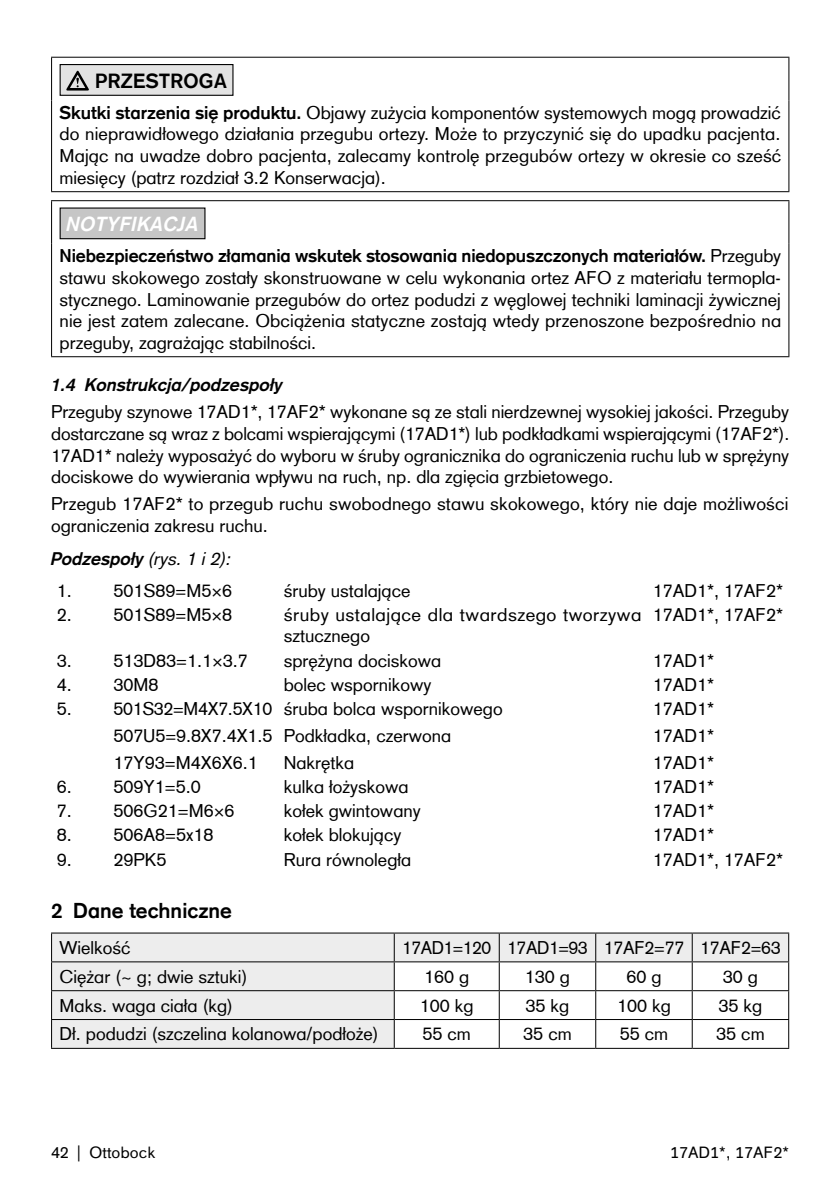
<style>
.page{position:relative;width:840px;height:1191px;background:#fff}
.page>*{position:absolute;margin:0;border:0;box-sizing:border-box;transform-origin:0 0}
.t1{font:700 21px "Otto Bock CT";color:#000}
.t2{font:italic 700 20px "Otto Bock CT";letter-spacing:.02em;color:#fff}
.t3{font:700 20px "Otto Bock CT";letter-spacing:.02em;color:#000}
.t4{font:18px/21.6px "Otto Bock CT";color:#000;text-align:justify}
.t5{font:18px/21.6px "Otto Bock CT";letter-spacing:.025em;color:#000}
.t6{font:italic 700 18px "Otto Bock CT";color:#000}
.t7{font:18px "Otto Bock CT";letter-spacing:-.02em;color:#000}
.t8{font:16px "OBO Sans";color:#000}
.s1{font-weight:700}
.s2{font-weight:400}
</style>
<div class="page">
<hr style="left:51px;top:57px;width:738px;height:1px;background:#000">
<hr style="left:51px;top:58px;width:1px;height:42px;background:#000">
<hr style="left:788px;top:58px;width:1px;height:42px;background:#000">
<hr style="left:51px;top:100px;width:1px;height:91px;background:#000">
<hr style="left:788px;top:100px;width:1px;height:91px;background:#000">
<hr style="left:51px;top:191px;width:738px;height:1px;background:#000">
<div style="left:60px;top:65px;width:173px;height:30px;background:#e3e3e3"></div>
<svg style="left:66px;top:71px;width:23px;height:20px"></svg>
<div style="left:60px;top:64px;width:173px;height:32px;border:1px solid #000"></div>
<hr style="left:51px;top:200px;width:738px;height:1px;background:#000">
<hr style="left:51px;top:201px;width:1px;height:43px;background:#000">
<hr style="left:788px;top:201px;width:1px;height:43px;background:#000">
<hr style="left:51px;top:244px;width:1px;height:112px;background:#000">
<hr style="left:788px;top:244px;width:1px;height:112px;background:#000">
<hr style="left:51px;top:356px;width:738px;height:1px;background:#000">
<div style="left:60px;top:208px;width:145px;height:31px;background:#c6c6c6"></div>
<div style="left:60px;top:207px;width:145px;height:32px;border:1px solid #000"></div>
<hr style="left:51px;top:932px;width:343px;height:1px;background:#000">
<hr style="left:394px;top:932px;width:105px;height:1px;background:#000">
<hr style="left:499px;top:932px;width:96px;height:1px;background:#000">
<hr style="left:595px;top:932px;width:96px;height:1px;background:#000">
<hr style="left:691px;top:932px;width:97px;height:1px;background:#000">
<svg style="left:51px;top:933px;width:737px;height:115px"></svg>
<hr style="left:394px;top:1047px;width:105px;height:1px;background:#000">
<hr style="left:499px;top:1047px;width:96px;height:1px;background:#000">
<hr style="left:595px;top:1047px;width:96px;height:1px;background:#000">
<hr style="left:691px;top:1047px;width:97px;height:1px;background:#000">
<p class="t3" style="left:95px;top:69px;width:133px">PRZESTROGA</p>
<p class="t4" style="left:60px;top:102px;width:722px"><span class="s1">Skutki starzenia się produktu.</span> Objawy zużycia komponentów systemowych mogą prowadzić do nieprawidłowego działania przegubu ortezy. Może to przyczynić się do upadku pacjenta.<br>Mając na uwadze dobro pacjenta, zalecamy kontrolę przegubów ortezy w okresie co sześć miesięcy (patrz rozdział 3.2 Konserwacja).</p>
<p class="t2" style="left:66px;top:212px;width:134px">NOTYFIKACJA</p>
<p class="t4" style="left:60px;top:245px;width:722px"><span class="s1">Niebezpieczeństwo złamania wskutek stosowania niedopuszczonych materiałów.</span> Przeguby stawu skokowego zostały skonstruowane w celu wykonania ortez AFO z materiału termopla&shy;stycznego. Laminowanie przegubów do ortez podudzi z węglowej techniki laminacji żywicznej nie jest zatem zalecane. Obciążenia statyczne zostają wtedy przenoszone bezpośrednio na przeguby, zagrażając stabilności.</p>
<p class="t6" style="left:51px;top:374px;width:233px">1.4 Konstrukcja/podzespoły</p>
<p class="t4" style="left:51px;top:401px;width:739px">Przeguby szynowe 17AD1*, 17AF2* wykonane są ze stali nierdzewnej wysokiej jakości. Przeguby dostarczane są wraz z bolcami wspierającymi (17AD1*) lub podkładkami wspierającymi (17AF2*).<br>17AD1* należy wyposażyć do wyboru w śruby ogranicznika do ograniczenia ruchu lub w sprężyny dociskowe do wywierania wpływu na ruch, np. dla zgięcia grzbietowego.</p>
<p class="t4" style="left:51px;top:493px;width:738px">Przegub 17AF2* to przegub ruchu swobodnego stawu skokowego, który nie daje możliwości ograniczenia zakresu ruchu.</p>
<p class="t6" style="left:51px;top:547px;width:182px">Podzespoły <span class="s2">(rys. 1 i 2):</span></p>
<p class="t4" style="left:57px;top:579px;width:177px">1. 501S89=M5×6</p>
<p class="t4" style="left:283px;top:579px;width:128px">śruby ustalające</p>
<p class="t4" style="left:652px;top:579px;width:132px">17AD1*, 17AF2*</p>
<p class="t4" style="left:57px;top:603px;width:177px">2. 501S89=M5×8</p>
<p class="t5" style="left:283px;top:604px;width:359px">śruby ustalające dla twardszego tworzywa sztucznego</p>
<p class="t4" style="left:652px;top:604px;width:132px">17AD1*, 17AF2*</p>
<p class="t4" style="left:57px;top:649px;width:193px">3. 513D83=1.1×3.7</p>
<p class="t4" style="left:283px;top:649px;width:159px">sprężyna dociskowa</p>
<p class="t4" style="left:652px;top:649px;width:63px">17AD1*</p>
<p class="t4" style="left:57px;top:673px;width:103px">4. 30M8</p>
<p class="t4" style="left:283px;top:673px;width:149px">bolec wspornikowy</p>
<p class="t4" style="left:652px;top:673px;width:63px">17AD1*</p>
<p class="t4" style="left:113px;top:695px;width:160px;line-height:27px;text-indent:-57px">5. 501S32=M4X7.5X10<br>507U5=9.8X7.4X1.5<br>17Y93=M4X6X6.1</p>
<p class="t4" style="left:283px;top:695px;width:220px;line-height:27px;text-align:left">śruba bolca wspornikowego<br>Podkładka, czerwona<br>Nakrętka</p>
<p class="t4" style="left:652px;top:695px;width:63px;line-height:27px">17AD1* 17AD1* 17AD1*</p>
<p class="t4" style="left:57px;top:776px;width:145px">6. 509Y1=5.0</p>
<p class="t4" style="left:283px;top:776px;width:126px">kulka łożyskowa</p>
<p class="t4" style="left:652px;top:776px;width:63px">17AD1*</p>
<p class="t4" style="left:57px;top:800px;width:179px">7. 506G21=M6×6</p>
<p class="t4" style="left:283px;top:800px;width:138px">kołek gwintowany</p>
<p class="t4" style="left:652px;top:800px;width:63px">17AD1*</p>
<p class="t4" style="left:57px;top:824px;width:158px">8. 506A8=5x18</p>
<p class="t4" style="left:283px;top:824px;width:119px">kołek blokujący</p>
<p class="t4" style="left:652px;top:824px;width:63px">17AD1*</p>
<p class="t4" style="left:57px;top:848px;width:111px">9. 29PK5</p>
<p class="t4" style="left:283px;top:848px;width:129px">Rura równoległa</p>
<p class="t4" style="left:652px;top:848px;width:132px">17AD1*, 17AF2*</p>
<p class="t1" style="left:51px;top:898px;width:182px">2 Dane techniczne</p>
<p class="t4" style="left:60px;top:937px;width:72px">Wielkość</p>
<p class="t7" style="left:402px;top:937px;width:380px">17AD1=120 17AD1=93 17AF2=77 17AF2=63</p>
<p class="t4" style="left:60px;top:965px;width:189px">Ciężar (~ g; dwie sztuki)</p>
<p class="t4" style="left:424px;top:965px;width:47px">160 g</p>
<p class="t4" style="left:524px;top:965px;width:47px">130 g</p>
<p class="t4" style="left:626px;top:965px;width:37px">60 g</p>
<p class="t4" style="left:722px;top:965px;width:37px">30 g</p>
<p class="t4" style="left:60px;top:994px;width:175px">Maks. waga ciała (kg)</p>
<p class="t4" style="left:419px;top:994px;width:55px">100 kg</p>
<p class="t4" style="left:525px;top:994px;width:45px">35 kg</p>
<p class="t4" style="left:616px;top:994px;width:55px">100 kg</p>
<p class="t4" style="left:718px;top:994px;width:45px">35 kg</p>
<p class="t4" style="left:60px;top:1023px;width:320px">Dł. podudzi (szczelina kolanowa/podłoże)</p>
<p class="t4" style="left:422px;top:1023px;width:50px">55 cm</p>
<p class="t4" style="left:523px;top:1023px;width:50px">35 cm</p>
<p class="t4" style="left:619px;top:1023px;width:50px">55 cm</p>
<p class="t4" style="left:715px;top:1023px;width:50px">35 cm</p>
<p class="t8" style="left:51px;top:1142px;width:106px">42 | Ottobock</p>
<p class="t8" style="left:670px;top:1142px;width:120px">17AD1*, 17AF2*</p>
</div>
